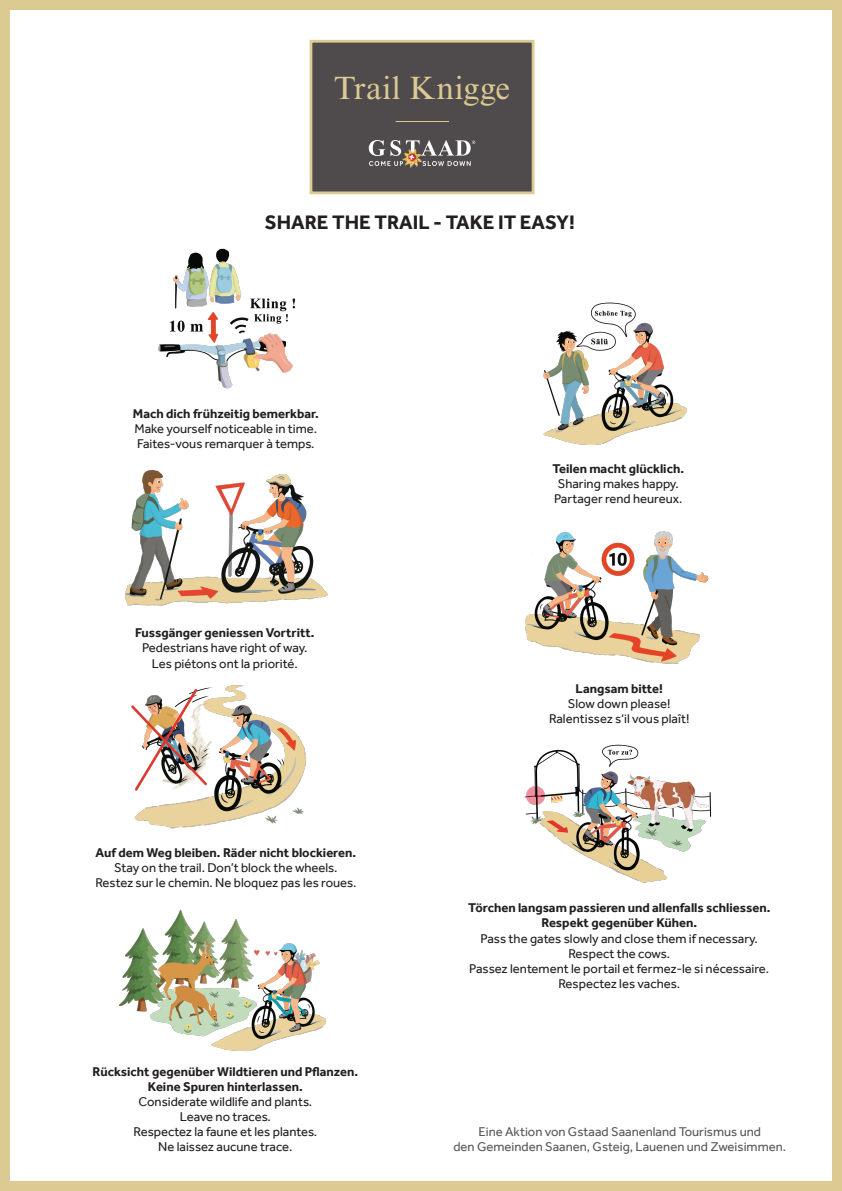
<style>
.page{position:relative;width:842px;height:1191px;background:#fff}
.page>*{position:absolute;margin:0;border:0;box-sizing:border-box;transform-origin:0 0}
.t1{font:32.3px "Times NRMT Pro";letter-spacing:.01em;color:#dcca93}
.t2{font:700 20.1px "Effra";color:#231f20}
.t3{font:13px "Effra";color:#231f20}
.t4{font:700 13px/15px "Effra";color:#231f20;text-align:center}
.t5{font:13px "Effra";color:#57585a}
</style>
<div class="page">
<div style="left:0;top:0;width:842px;height:1191px;border:10px solid #dcca93"></div>
<div style="left:311px;top:41px;width:222px;height:152px;background:#4f4b4c"></div>
<div style="left:310px;top:40px;width:224px;height:154px;border:3px solid #dcca93"></div>
<svg style="left:369px;top:140px;width:106px;height:26px"></svg>
<img style="left:402px;top:149px;width:20px;height:19px">
<hr style="left:396px;top:121px;width:53px;height:1px;background:#dcca93">
<img style="left:543px;top:302px;width:144px;height:143px">
<img style="left:524px;top:744px;width:188px;height:139px">
<img style="left:525px;top:531px;width:184px;height:133px">
<img style="left:158px;top:248px;width:138px;height:141px">
<img style="left:125px;top:470px;width:203px;height:136px">
<img style="left:118px;top:909px;width:209px;height:143px">
<img style="left:131px;top:685px;width:175px;height:144px">
<p class="t1" style="left:334px;top:69px;width:177px">Trail Knigge</p>
<p class="t2" style="left:265px;top:210px;width:312px">SHARE THE TRAIL - TAKE IT EASY!</p>
<p class="t4" style="left:133px;top:406px;width:187px">Mach dich frühzeitig bemerkbar.</p>
<p class="t3" style="left:135px;top:421px;width:184px">Make yourself noticeable in time.</p>
<p class="t3" style="left:137px;top:436px;width:179px">Faites-vous remarquer à temps.</p>
<p class="t4" style="left:135px;top:625px;width:181px">Fussgänger geniessen Vortritt.</p>
<p class="t3" style="left:142px;top:640px;width:167px">Pedestrians have right of way.</p>
<p class="t3" style="left:152px;top:655px;width:147px">Les piétons ont la priorité.</p>
<p class="t4" style="left:96px;top:844px;width:262px">Auf dem Weg bleiben. Räder nicht blockieren.</p>
<p class="t3" style="left:114px;top:859px;width:225px">Stay on the trail. Don’t block the wheels.</p>
<p class="t3" style="left:95px;top:874px;width:262px">Restez sur le chemin. Ne bloquez pas les roues.</p>
<p class="t4" style="left:93px;top:1063px;width:267px">Rücksicht gegenüber Wildtieren und Pflanzen.</p>
<p class="t4" style="left:148px;top:1079px;width:156px">Keine Spuren hinterlassen.</p>
<p class="t3" style="left:139px;top:1093px;width:175px">Considerate wildlife and plants.</p>
<p class="t3" style="left:180px;top:1109px;width:92px">Leave no traces.</p>
<p class="t3" style="left:134px;top:1124px;width:185px">Respectez la faune et les plantes.</p>
<p class="t3" style="left:158px;top:1139px;width:136px">Ne laissez aucune trace.</p>
<p class="t4" style="left:552px;top:461px;width:133px">Teilen macht glücklich.</p>
<p class="t3" style="left:558px;top:476px;width:122px">Sharing makes happy.</p>
<p class="t3" style="left:554px;top:491px;width:130px">Partager rend heureux.</p>
<p class="t4" style="left:576px;top:681px;width:89px">Langsam bitte!</p>
<p class="t3" style="left:568px;top:696px;width:104px">Slow down please!</p>
<p class="t3" style="left:549px;top:711px;width:142px">Ralentissez s‘il vous plaît!</p>
<p class="t4" style="left:468px;top:900px;width:304px">Törchen langsam passieren und allenfalls schliessen.<br>Respekt gegenüber Kühen.</p>
<p class="t3" style="left:480px;top:930px;width:279px">Pass the gates slowly and close them if necessary.</p>
<p class="t3" style="left:568px;top:945px;width:103px">Respect the cows.</p>
<p class="t3" style="left:469px;top:960px;width:301px">Passez lentement le portail et fermez-le si nécessaire.</p>
<p class="t3" style="left:558px;top:975px;width:123px">Respectez les vaches.</p>
<p class="t5" style="left:478px;top:1124px;width:284px">Eine Aktion von Gstaad Saanenland Tourismus und</p>
<p class="t5" style="left:453px;top:1139px;width:334px">den Gemeinden Saanen, Gsteig, Lauenen und Zweisimmen.</p>
</div>
